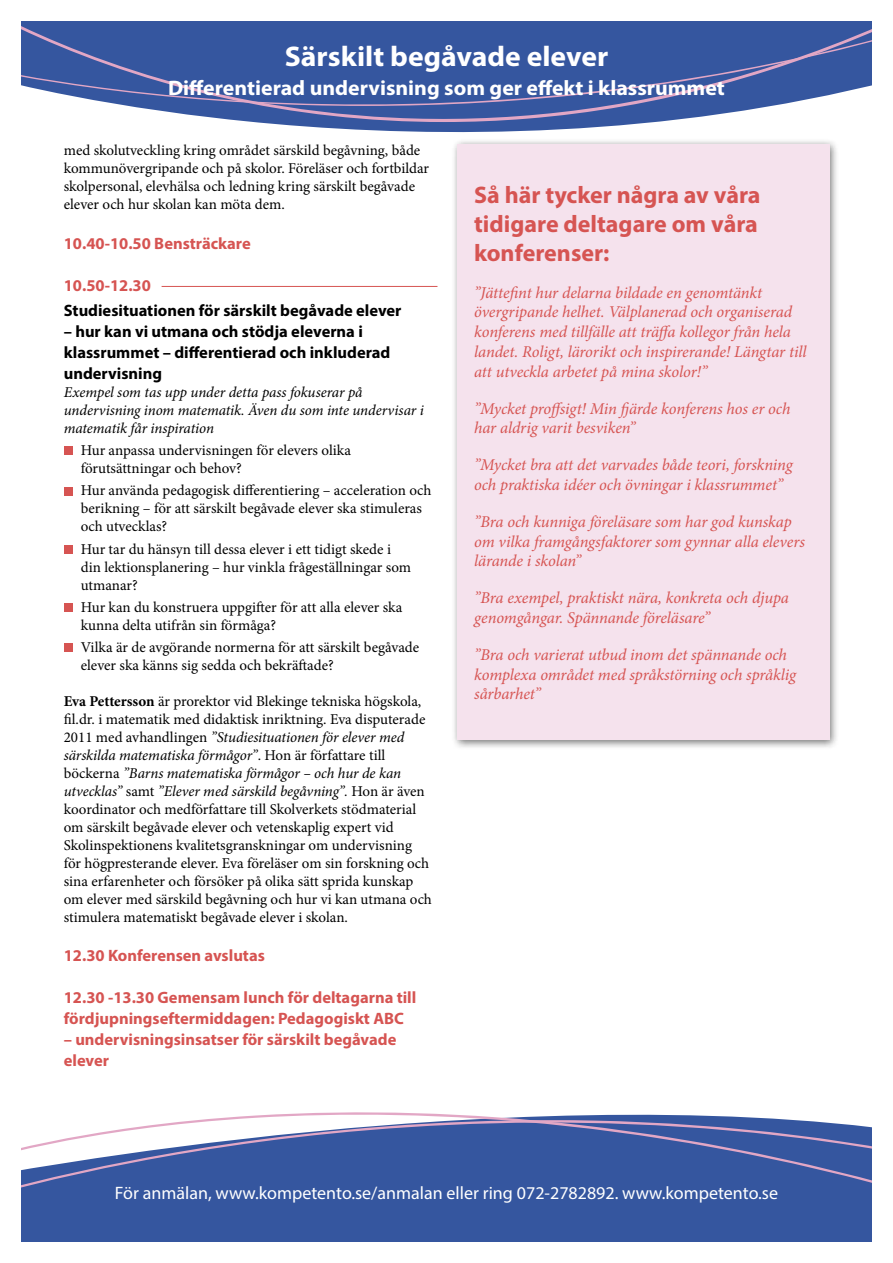
<style>
.page{position:relative;width:893px;height:1263px;background:#fff}
.page>*{position:absolute;margin:0;border:0;box-sizing:border-box;transform-origin:0 0}
.t1{font:700 28.5px "Myriad Pro";color:#fff;scale:1.04 1}
.t2{font:700 24px/28.8px "Myriad Pro";color:#d65452;text-align:justify}
.t3{font:700 21px "Myriad Pro";color:#fff;scale:1.04 1}
.t4{font:18px "Myriad Pro";color:#fff}
.t5{font:italic 16.5px/19.8px "Minion Pro";letter-spacing:-.01em;color:#d65452}
.t6{font:700 16.5px/21px "Myriad Pro";color:#d65452}
.t7{font:700 16.5px/21px "Myriad Pro";color:#000}
.t8{font:15px/18px "Minion Pro";color:#000}
.t9{font:italic 15px/18px "Minion Pro";letter-spacing:-.01em;color:#000}
.s1{font-weight:700}
.s2{font-style:italic}
</style>
<div class="page">
<hr style="left:162px;top:286px;width:275px;height:1px;background:#d65452">
<div style="left:64px;top:446px;width:8px;height:9px;background:#d65452"></div>
<div style="left:64px;top:487px;width:8px;height:8px;background:#d65452"></div>
<div style="left:64px;top:545px;width:8px;height:8px;background:#d65452"></div>
<div style="left:64px;top:603px;width:8px;height:9px;background:#d65452"></div>
<div style="left:64px;top:643px;width:8px;height:9px;background:#d65452"></div>
<div style="left:21px;top:1216px;width:851px;height:26px;background:#35569f"></div>
<svg style="left:21px;top:1112px;width:851px;height:104px;fill:#35569f"></svg>
<svg style="left:163px;top:111px;width:578px;height:22px;fill:#35569f"></svg>
<svg style="left:21px;top:21px;width:851px;height:90px;background:#4460a4"></svg>
<div style="left:451px;top:138px;width:389px;height:612px;background:#000;opacity:.55"></div>
<div style="left:457px;top:145px;width:372px;height:595px;background:#f5e2ed"></div>
<h1 class="t1" style="left:285px;top:38px;width:313px">Särskilt begåvade elever</h1>
<h3 class="t3" style="left:168px;top:74px;width:537px">Differentierad undervisning som ger effekt i klassrummet</h3>
<p class="t8" style="left:64px;top:142px;width:367px">med skolutveckling kring området särskild begåvning, både kommunövergripande och på skolor. Föreläser och fortbildar skolpersonal, elevhälsa och ledning kring särskilt begåvade elever och hur skolan kan möta dem.</p>
<p class="t6" style="left:64px;top:232px;width:188px">10.40-10.50 Bensträckare</p>
<p class="t6" style="left:64px;top:274px;width:89px">10.50-12.30</p>
<p class="t7" style="left:64px;top:299px;width:339px">Studiesituationen för särskilt begåvade elever</p>
<p class="t7" style="left:64px;top:320px;width:328px">– hur kan vi utmana och stödja eleverna i klassrummet – differentierad och inkluderad undervisning</p>
<p class="t9" style="left:64px;top:383px;width:362px">Exempel som tas upp under detta pass fokuserar på undervisning inom matematik. Även du som inte undervisar i matematik får inspiration</p>
<p class="t8" style="left:81px;top:441px;width:272px">Hur anpassa undervisningen för elevers olika förutsättningar och behov?</p>
<p class="t8" style="left:81px;top:482px;width:352px">Hur använda pedagogisk differentiering – acceleration och berikning – för att särskilt begåvade elever ska stimuleras och utvecklas?</p>
<p class="t8" style="left:81px;top:540px;width:332px">Hur tar du hänsyn till dessa elever i ett tidigt skede i din lektionsplanering – hur vinkla frågeställningar som utmanar?</p>
<p class="t8" style="left:81px;top:598px;width:323px">Hur kan du konstruera uppgifter för att alla elever ska kunna delta utifrån sin förmåga?</p>
<p class="t8" style="left:81px;top:638px;width:340px">Vilka är de avgörande normerna för att särskilt begåvade elever ska känns sig sedda och bekräftade?</p>
<p class="t8" style="left:64px;top:692px;width:370px"><span class="s1">Eva Pettersson</span> är prorektor vid Blekinge tekniska högskola, fil.dr. i matematik med didaktisk inriktning. Eva disputerade 2011 med avhandlingen <span class="s2">”Studiesituationen för elever med särskilda matematiska förmågor”</span>. Hon är författare till böckerna <span class="s2">”Barns matematiska förmågor – och hur de kan utvecklas”</span> samt <span class="s2">”Elever med särskild begåvning”.</span> Hon är även koordinator och medförfattare till Skolverkets stödmaterial om särskilt begåvade elever och vetenskaplig expert vid Skolinspektionens kvalitetsgranskningar om undervisning för högpresterande elever. Eva föreläser om sin forskning och sina erfarenheter och försöker på olika sätt sprida kunskap om elever med särskild begåvning och hur vi kan utmana och stimulera matematiskt begåvade elever i skolan.</p>
<p class="t6" style="left:64px;top:944px;width:203px">12.30 Konferensen avslutas</p>
<p class="t6" style="left:64px;top:986px;width:354px">12.30 -13.30 Gemensam lunch för deltagarna till fördjupningseftermiddagen: Pedagogiskt ABC</p>
<p class="t6" style="left:64px;top:1028px;width:334px">– undervisningsinsatser för särskilt begåvade elever</p>
<h2 class="t2" style="left:474px;top:180px;width:288px">Så här tycker några av våra tidigare deltagare om våra konferenser:</h2>
<p class="t5" style="left:474px;top:282px;width:334px">”Jättefint hur delarna bildade en genomtänkt övergripande helhet. Välplanerad och organiserad konferens med tillfälle att träffa kollegor från hela landet. Roligt, lärorikt och inspirerande! Längtar till att utveckla arbetet på mina skolor!”</p>
<p class="t5" style="left:474px;top:398px;width:318px">”Mycket proffsigt! Min fjärde konferens hos er och har aldrig varit besviken”</p>
<p class="t5" style="left:474px;top:455px;width:320px">”Mycket bra att det varvades både teori, forskning och praktiska idéer och övningar i klassrummet”</p>
<p class="t5" style="left:474px;top:512px;width:332px">”Bra och kunniga föreläsare som har god kunskap om vilka framgångsfaktorer som gynnar alla elevers lärande i skolan”</p>
<p class="t5" style="left:474px;top:588px;width:316px">”Bra exempel, praktiskt nära, konkreta och djupa genomgångar. Spännande föreläsare”</p>
<p class="t5" style="left:474px;top:645px;width:323px">”Bra och varierat utbud inom det spännande och komplexa området med språkstörning och språklig sårbarhet”</p>
<p class="t4" style="left:115px;top:1182px;width:665px">För anmälan, www.kompetento.se/anmalan eller ring 072-2782892. www.kompetento.se</p>
</div>
